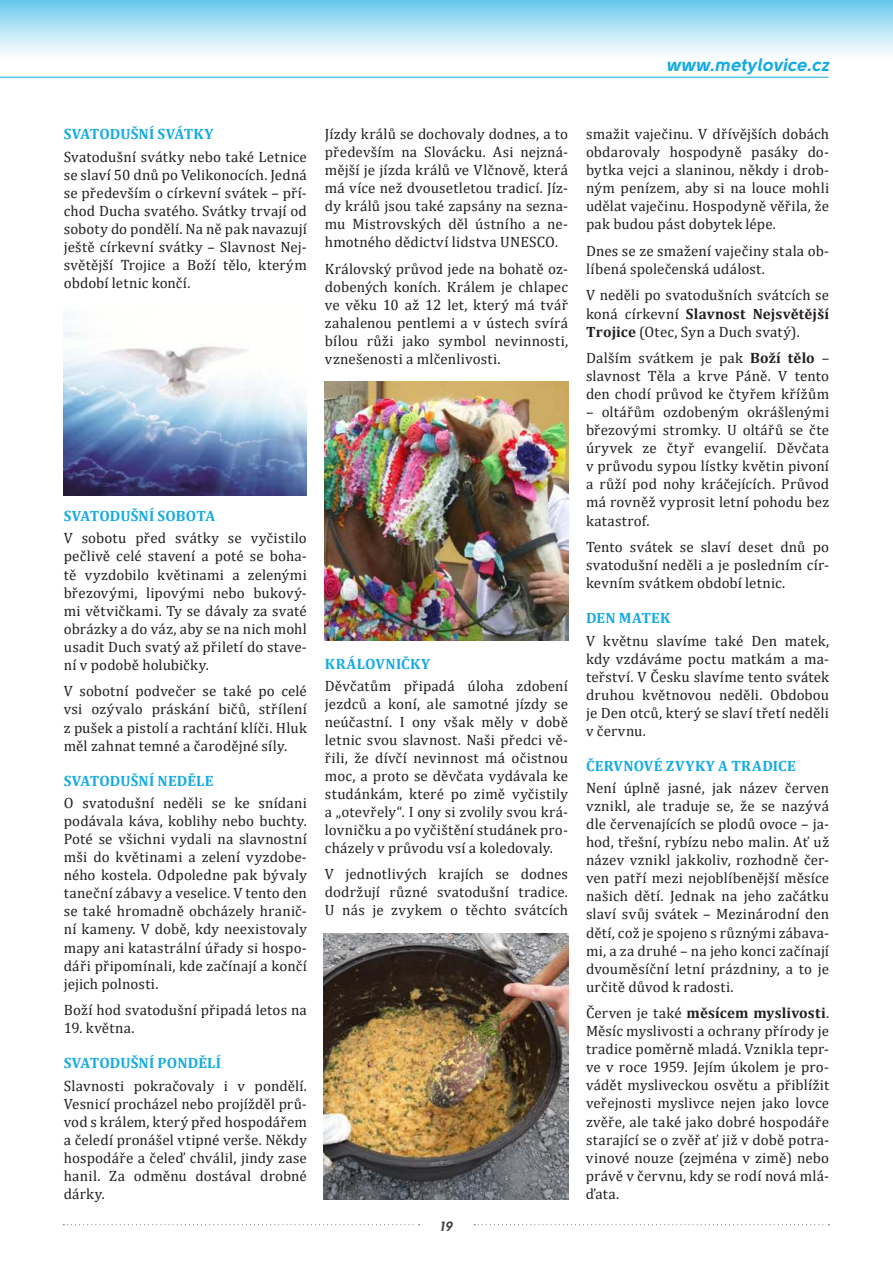
<style>
.page{position:relative;width:893px;height:1263px;background:#fff}
.page>*{position:absolute;margin:0;border:0;box-sizing:border-box;transform-origin:0 0}
.t1{font:18px "Solomon Sans Bold Italic";letter-spacing:.01em;color:#14abe3}
.t2{font:15px/18px "Cambria";letter-spacing:.01em;color:#231f20;text-align:justify}
.t3{font:700 15px "Cambria";letter-spacing:.015em;color:#14abe3}
.t4{font:13.5px "Solomon Sans Bold Italic";color:#444647}
.s1{font-weight:700}
</style>
<div class="page">
<div style="left:0;top:0;width:893px;height:77px;background:linear-gradient(to bottom,#74cdee,#fff)"></div>
<svg style="left:63px;top:1224px;width:357px;height:1px"></svg>
<svg style="left:474px;top:1224px;width:355px;height:1px"></svg>
<hr style="left:0;top:77px;width:828px;height:1px;background:#13ace3">
<img style="left:64px;top:313px;width:243px;height:182px">
<img style="left:324px;top:381px;width:244px;height:260px">
<img style="left:324px;top:933px;width:244px;height:266px">
<p class="t1" style="left:666px;top:58px;width:164px">www.metylovice.cz</p>
<p class="t3" style="left:64px;top:124px;width:151px">SVATODUŠNÍ SVÁTKY</p>
<p class="t2" style="left:64px;top:147px;width:245px">Svatodušní svátky nebo také Letnice se slaví 50 dnů po Velikonocích. Jedná se především o církevní svátek – pří&shy;chod Ducha svatého. Svátky trvají od soboty do pondělí. Na ně pak navazují ještě církevní svátky – Slavnost Nej&shy;světější Trojice a Boží tělo, kterým období letnic končí.</p>
<p class="t2" style="left:325px;top:125px;width:245px">Jízdy králů se dochovaly dodnes, a to především na Slovácku. Asi nejzná&shy;mější je jízda králů ve Vlčnově, která má více než dvousetletou tradicí. Jíz&shy;dy králů jsou také zapsány na sezna&shy;mu Mistrovských děl ústního a ne&shy;hmotného dědictví lidstva UNESCO.</p>
<p class="t2" style="left:325px;top:259px;width:245px">Královský průvod jede na bohatě oz&shy;dobených koních. Králem je chlapec ve věku 10 až 12 let, který má tvář zahalenou pentlemi a v ústech svírá bílou růži jako symbol nevinnosti, vznešenosti a mlčenlivosti.</p>
<p class="t3" style="left:64px;top:505px;width:153px">SVATODUŠNÍ SOBOTA</p>
<p class="t2" style="left:64px;top:529px;width:245px">V sobotu před svátky se vyčistilo pečlivě celé stavení a poté se boha&shy;tě vyzdobilo květinami a zelenými březovými, lipovými nebo bukový&shy;mi větvičkami. Ty se dávaly za svaté obrázky a do váz, aby se na nich mohl usadit Duch svatý až přiletí do stave&shy;ní v podobě holubičky.</p>
<p class="t2" style="left:64px;top:682px;width:245px">V sobotní podvečer se také po celé vsi ozývalo práskání bičů, střílení z pušek a pistolí a rachtání klíči. Hluk měl zahnat temné a čarodějné síly.</p>
<p class="t3" style="left:64px;top:770px;width:151px">SVATODUŠNÍ NEDĚLE</p>
<p class="t2" style="left:64px;top:794px;width:245px">O svatodušní neděli se ke snídani podávala káva, koblihy nebo buchty.<br>Poté se všichni vydali na slavnostní mši do květinami a zelení vyzdobe&shy;ného kostela. Odpoledne pak bývaly taneční zábavy a veselice. V tento den se také hromadně obcházely hranič&shy;ní kameny. V době, kdy neexistovaly mapy ani katastrální úřady si hospo&shy;dáři připomínali, kde začínají a končí jejich polnosti.</p>
<p class="t2" style="left:64px;top:1001px;width:245px">Boží hod svatodušní připadá letos na</p>
<p class="t2" style="left:64px;top:1019px;width:72px">19. května.</p>
<p class="t3" style="left:64px;top:1053px;width:159px">SVATODUŠNÍ PONDĚLÍ</p>
<p class="t2" style="left:64px;top:1076px;width:245px">Slavnosti pokračovaly i v pondělí.<br>Vesnicí procházel nebo projížděl prů&shy;vod s králem, který před hospodářem a čeledí pronášel vtipné verše. Někdy hospodáře a čeleď chválil, jindy zase hanil. Za odměnu dostával drobné dárky.</p>
<p class="t3" style="left:325px;top:653px;width:107px">KRÁLOVNIČKY</p>
<p class="t2" style="left:325px;top:677px;width:245px">Děvčatům připadá úloha zdobení jezdců a koní, ale samotné jízdy se neúčastní. I ony však měly v době letnic svou slavnost. Naši předci vě&shy;řili, že dívčí nevinnost má očistnou moc, a proto se děvčata vydávala ke studánkám, které po zimě vyčistily a „otevřely“. I ony si zvolily svou krá&shy;lovničku a po vyčištění studánek pro&shy;cházely v průvodu vsí a koledovaly.</p>
<p class="t2" style="left:325px;top:865px;width:245px">V jednotlivých krajích se dodnes dodržují různé svatodušní tradice.<br>U nás je zvykem o těchto svátcích</p>
<p class="t4" style="left:440px;top:1218px;width:14px">19</p>
<p class="t2" style="left:586px;top:125px;width:245px">smažit vaječinu. V dřívějších dobách obdarovaly hospodyně pasáky do&shy;bytka vejci a slaninou, někdy i drob&shy;ným penízem, aby si na louce mohli udělat vaječinu. Hospodyně věřila, že pak budou pást dobytek lépe.</p>
<p class="t2" style="left:586px;top:242px;width:245px">Dnes se ze smažení vaječiny stala ob&shy;líbená společenská událost.</p>
<p class="t2" style="left:586px;top:286px;width:245px">V neděli po svatodušních svátcích se koná církevní <span class="s1">SLAVNOST NEJSVĚTĚJŠÍ TROJICE</span> (Otec, Syn a Duch svatý).</p>
<p class="t2" style="left:586px;top:349px;width:245px">Dalším svátkem je pak <span class="s1">BOŽÍ TĚLO</span> – slavnost Těla a krve Páně. V tento den chodí průvod ke čtyřem křížům</p>
<p class="t2" style="left:586px;top:403px;width:245px">– oltářům ozdobeným okrášlenými březovými stromky. U oltářů se čte úryvek ze čtyř evangelií. Děvčata v průvodu sypou lístky květin pivoní a růží pod nohy kráčejících. Průvod má rovněž vyprosit letní pohodu bez katastrof.</p>
<p class="t2" style="left:586px;top:538px;width:245px">Tento svátek se slaví deset dnů po svatodušní neděli a je posledním cír&shy;kevním svátkem období letnic.</p>
<p class="t3" style="left:586px;top:607px;width:86px">DEN MATEK</p>
<p class="t2" style="left:586px;top:631px;width:245px">V květnu slavíme také Den matek, kdy vzdáváme poctu matkám a ma&shy;teřství. V Česku slavíme tento svátek druhou květnovou neděli. Obdobou je Den otců, který se slaví třetí neděli v červnu.</p>
<p class="t3" style="left:586px;top:755px;width:211px">ČERVNOVÉ ZVYKY A TRADICE</p>
<p class="t2" style="left:586px;top:779px;width:245px">Není úplně jasné, jak název červen vznikl, ale traduje se, že se nazývá dle červenajících se plodů ovoce – ja&shy;hod, třešní, rybízu nebo malin. Ať už název vznikl jakkoliv, rozhodně čer&shy;ven patří mezi nejoblíbenější měsíce našich dětí. Jednak na jeho začátku slaví svůj svátek – Mezinárodní den dětí, což je spojeno s různými zábava&shy;mi, a za druhé – na jeho konci začínají dvouměsíční letní prázdniny, a to je určitě důvod k radosti.</p>
<p class="t2" style="left:586px;top:1004px;width:245px">Červen je také <span class="s1">MĚSÍCEM MYSLIVOSTI</span>.<br>Měsíc myslivosti a ochrany přírody je tradice poměrně mladá. Vznikla tepr&shy;ve v roce 1959. Jejím úkolem je pro&shy;vádět mysliveckou osvětu a přiblížit veřejnosti myslivce nejen jako lovce zvěře, ale také jako dobré hospodáře starající se o zvěř ať již v době potra&shy;vinové nouze (zejména v zimě) nebo právě v červnu, kdy se rodí nová mlá&shy;ďata.</p>
</div>
